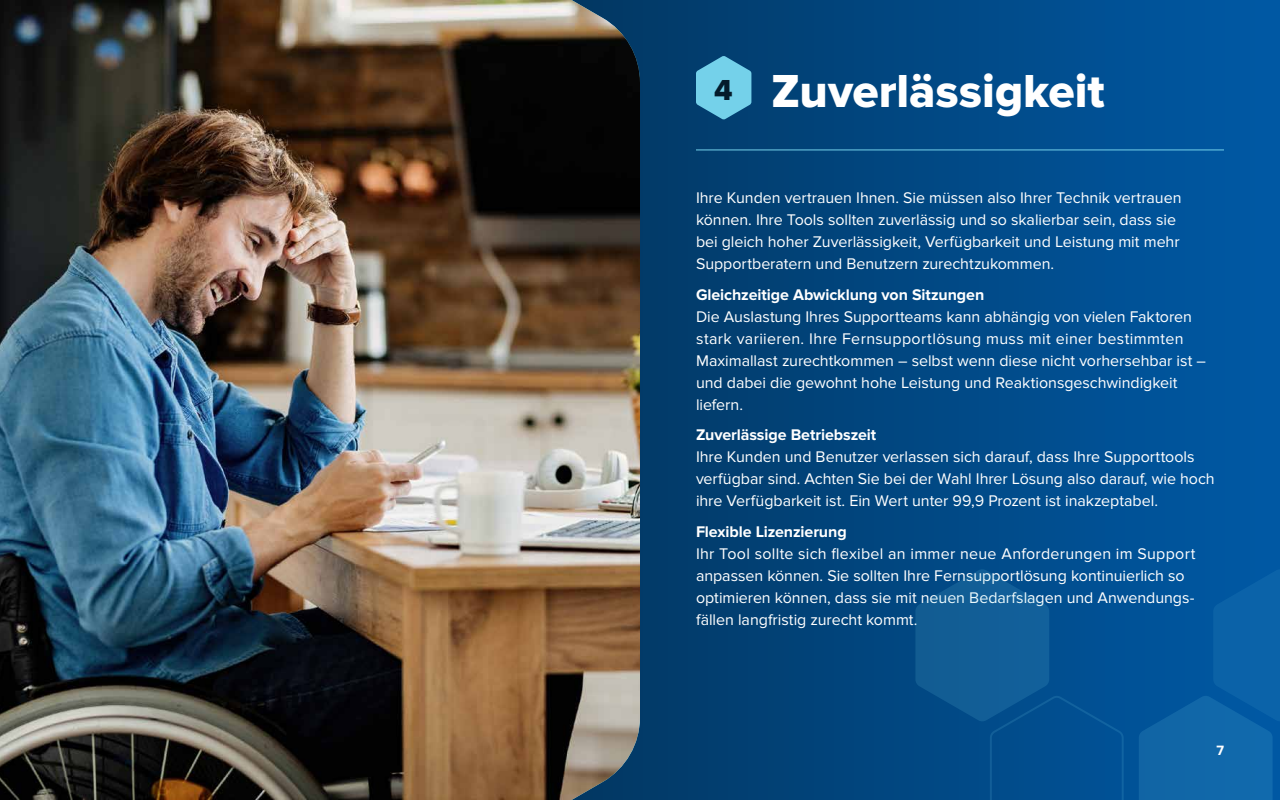
<style>
.page{position:relative;width:1280px;height:800px;background:#fff}
.page>*{position:absolute;margin:0;border:0;box-sizing:border-box;transform-origin:0 0}
.t1{font:48px "Proxima Nova Extrabld";color:#fff}
.t2{font:16px/22px "Proxima Nova";letter-spacing:-.005em;color:#fff}
.t3{font:700 16px "Proxima Nova";letter-spacing:-.005em;color:#fff}
.t4{font:700 14px "Proxima Nova";color:#fff}
.s1{font-size:30px;color:#041c2c}
</style>
<div class="page">
<svg style="left:640px;top:0;width:640px;height:800px;background:#014884"></svg>
<hr style="left:696px;top:149px;width:528px;height:1px;background:#74d1ea">
<svg style="left:696px;top:56px;width:55px;height:64px;background:#58adcc"></svg>
<svg style="left:1139px;top:569px;width:141px;height:231px;background:#085ea3"></svg>
<svg style="left:915px;top:569px;width:210px;height:231px;background:#065290"></svg>
<img style="left:0;top:0;width:640px;height:800px">
<h1 class="t1" style="left:714px;top:63px;width:392px"><span class="s1">4</span> Zuverlässigkeit</h1>
<p class="t2" style="left:696px;top:187px;width:487px">Ihre Kunden vertrauen Ihnen. Sie müssen also Ihrer Technik vertrauen können. Ihre Tools sollten zuverlässig und so skalierbar sein, dass sie bei gleich hoher Zuverlässigkeit, Verfügbarkeit und Leistung mit mehr Supportberatern und Benutzern zurechtzukommen.</p>
<p class="t3" style="left:696px;top:285px;width:290px">Gleichzeitige Abwicklung von Sitzungen</p>
<p class="t2" style="left:696px;top:306px;width:512px">Die Auslastung Ihres Supportteams kann abhängig von vielen Faktoren stark variieren. Ihre Fernsupportlösung muss mit einer bestimmten Maximallast zurechtkommen – selbst wenn diese nicht vorhersehbar ist – und dabei die gewohnt hohe Leistung und Reaktionsgeschwindigkeit liefern.</p>
<p class="t3" style="left:696px;top:426px;width:182px">Zuverlässige Betriebszeit</p>
<p class="t2" style="left:696px;top:446px;width:520px">Ihre Kunden und Benutzer verlassen sich darauf, dass Ihre Supporttools verfügbar sind. Achten Sie bei der Wahl Ihrer Lösung also darauf, wie hoch ihre Verfügbarkeit ist. Ein Wert unter 99,9 Prozent ist inakzeptabel.</p>
<p class="t3" style="left:696px;top:522px;width:152px">Flexible Lizenzierung</p>
<p class="t2" style="left:696px;top:543px;width:501px">Ihr Tool sollte sich flexibel an immer neue Anforderungen im Support anpassen können. Sie sollten Ihre Fernsupportlösung kontinuierlich so optimieren können, dass sie mit neuen Bedarfslagen und Anwendungs&shy;fällen langfristig zurecht kommt.</p>
<p class="t4" style="left:1216px;top:742px;width:9px">7</p>
</div>
